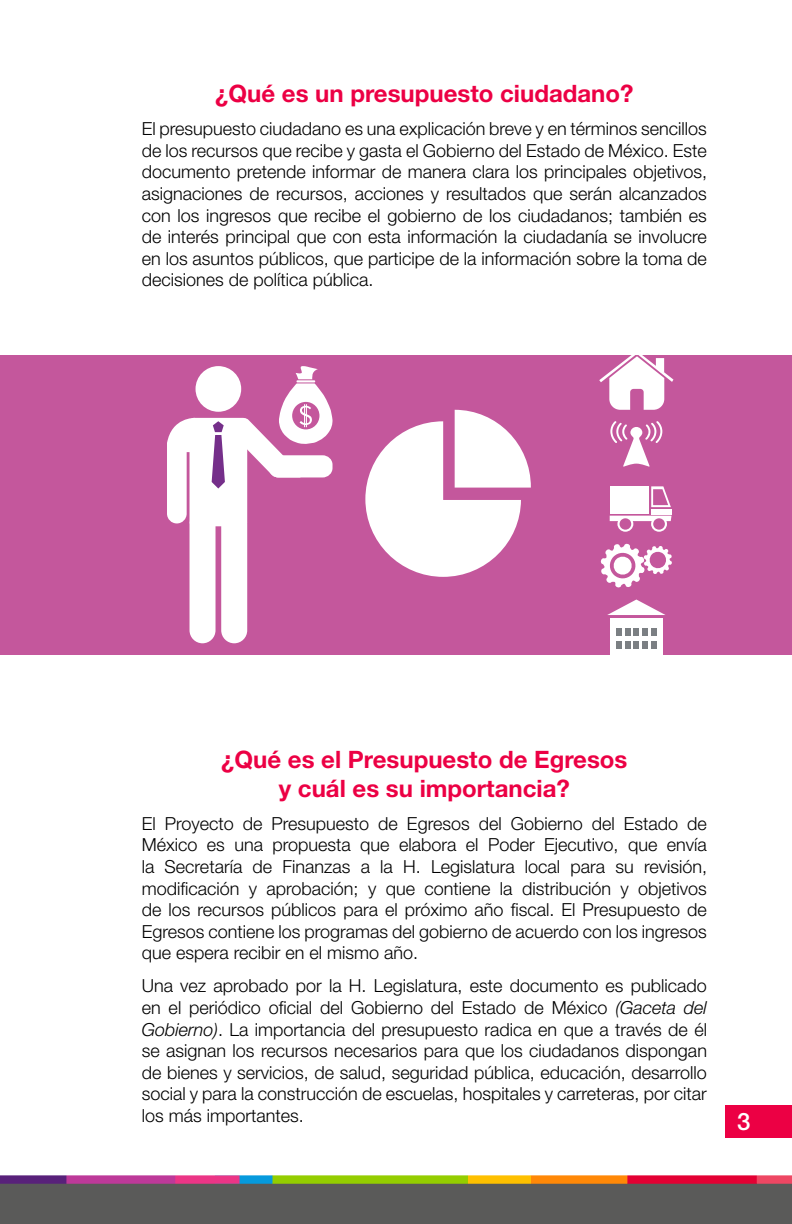
<style>
.page{position:relative;width:792px;height:1224px;background:#fff}
.page>*{position:absolute;margin:0;border:0;box-sizing:border-box;transform-origin:0 0}
.t1{font:700 24px/28.8px "Helvetica Neue LT Std";color:#ec0044;text-align:center}
.t2{font:500 24px "Helvetica Neue LT Std";color:#fff}
.t3{font:300 18px/21.6px "Helvetica Neue LT Std";color:#000;text-align:justify}
.s1{font-style:italic}
</style>
<div class="page">
<div style="left:726px;top:1106px;width:66px;height:32px;background:#ec0044"></div>
<div style="left:0;top:1183px;width:792px;height:41px;background:#5a5a59"></div>
<img style="left:0;top:1175px;width:792px;height:8px">
<div style="left:0;top:355px;width:792px;height:300px;background:#c4579c"></div>
<div style="left:196px;top:366px;width:45px;height:46px;background:#fff;border-radius:50%"></div>
<div style="left:190px;top:418px;width:57px;height:108px;background:#fff;border-radius:4px"></div>
<svg style="left:231px;top:366px;width:102px;height:111px"></svg>
<div style="left:190px;top:511px;width:26px;height:132px;background:#fff;border-radius:13px"></div>
<div style="left:221px;top:511px;width:26px;height:132px;background:#fff;border-radius:13px"></div>
<svg style="left:212px;top:421px;width:13px;height:68px"></svg>
<div style="left:167px;top:436px;width:20px;height:87px;background:#fff;border-radius:10px"></div>
<svg style="left:167px;top:417px;width:28px;height:35px"></svg>
<svg style="left:365px;top:410px;width:166px;height:167px"></svg>
<svg style="left:599px;top:355px;width:74px;height:55px"></svg>
<div style="left:610px;top:618px;width:52px;height:41px;background:#fff"></div>
<svg style="left:607px;top:600px;width:59px;height:15px"></svg>
<div style="left:616px;top:628px;width:6px;height:8px;background:#7b7f83"></div>
<div style="left:625px;top:628px;width:5px;height:8px;background:#7b7f83"></div>
<div style="left:634px;top:628px;width:5px;height:8px;background:#7b7f83"></div>
<div style="left:643px;top:628px;width:5px;height:8px;background:#7b7f83"></div>
<div style="left:651px;top:628px;width:5px;height:8px;background:#7b7f83"></div>
<div style="left:616px;top:642px;width:6px;height:7px;background:#7b7f83"></div>
<svg style="left:625px;top:642px;width:31px;height:7px"></svg>
<svg style="left:601px;top:544px;width:71px;height:44px"></svg>
<div style="left:651px;top:509px;width:21px;height:5px;background:#fff"></div>
<svg style="left:651px;top:486px;width:20px;height:21px"></svg>
<svg style="left:610px;top:516px;width:62px;height:16px"></svg>
<div style="left:610px;top:486px;width:38px;height:27px;background:#fff"></div>
<svg style="left:610px;top:421px;width:52px;height:46px"></svg>
<h1 class="t1" style="left:215px;top:79px;width:420px">¿Qué es un presupuesto ciudadano?</h1>
<p class="t3" style="left:142px;top:118px;width:567px">El presupuesto ciudadano es una explicación breve y en términos sencillos de los recursos que recibe y gasta el Gobierno del Estado de México. Este documento pretende informar de manera clara los principales objetivos, asignaciones de recursos, acciones y resultados que serán alcanzados con los ingresos que recibe el gobierno de los ciudadanos; también es de interés principal que con esta información la ciudadanía se involucre en los asuntos públicos, que participe de la información sobre la toma de decisiones de política pública.</p>
<h1 class="t1" style="left:221px;top:745px;width:408px">¿Qué es el Presupuesto de Egresos y cuál es su importancia?</h1>
<p class="t3" style="left:142px;top:812px;width:567px">El Proyecto de Presupuesto de Egresos del Gobierno del Estado de México es una propuesta que elabora el Poder Ejecutivo, que envía la Secretaría de Finanzas a la H. Legislatura local para su revisión, modificación y aprobación; y que contiene la distribución y objetivos de los recursos públicos para el próximo año fiscal. El Presupuesto de Egresos contiene los programas del gobierno de acuerdo con los ingresos que espera recibir en el mismo año.</p>
<p class="t3" style="left:142px;top:975px;width:567px">Una vez aprobado por la H. Legislatura, este documento es publicado en el periódico oficial del Gobierno del Estado de México <span class="s1">(Gaceta del Gobierno)</span>. La importancia del presupuesto radica en que a través de él se asignan los recursos necesarios para que los ciudadanos dispongan de bienes y servicios, de salud, seguridad pública, educación, desarrollo social y para la construcción de escuelas, hospitales y carreteras, por citar los más importantes.</p>
<h1 class="t2" style="left:737px;top:1107px;width:15px">3</h1>
</div>
